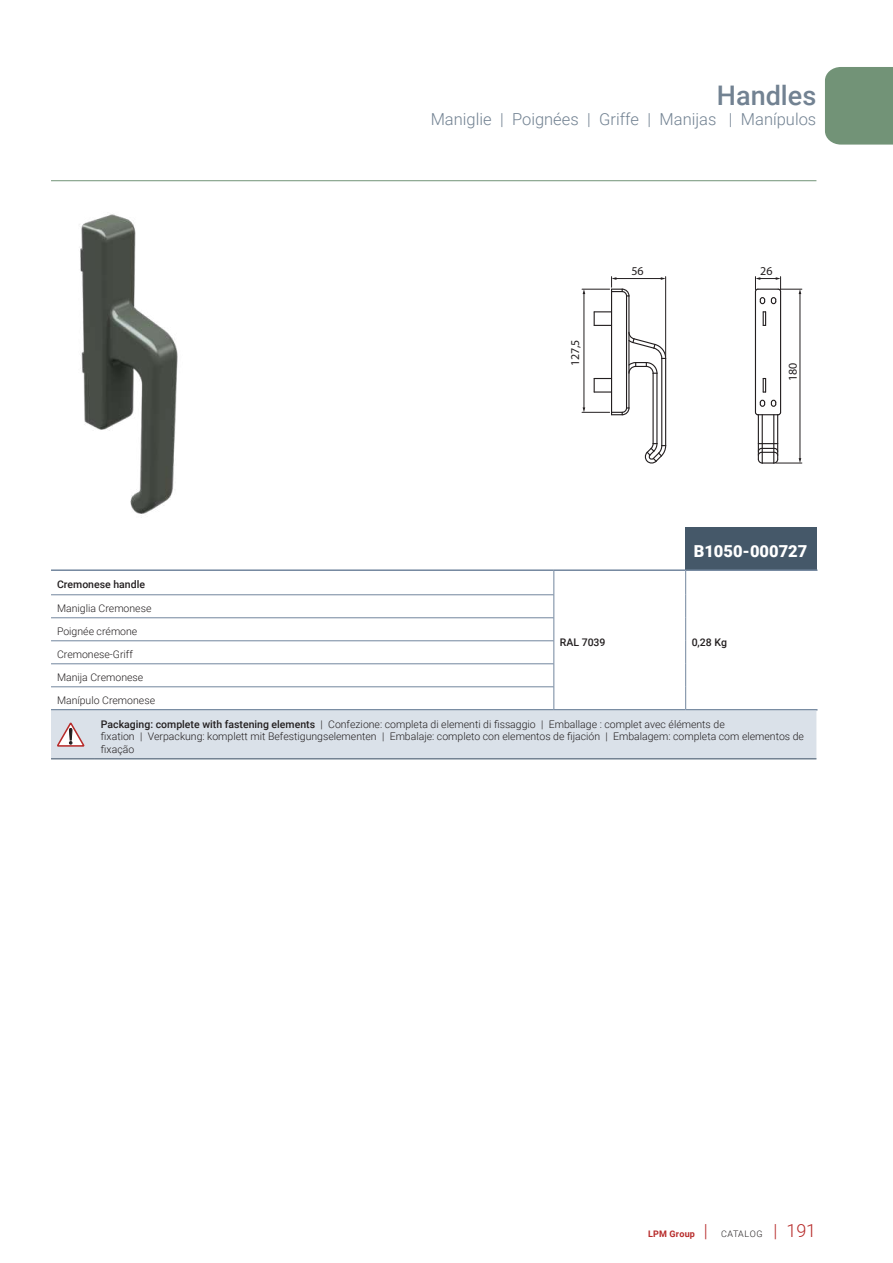
<style>
.page{position:relative;width:893px;height:1263px;background:#fff}
.page>*{position:absolute;margin:0;border:0;box-sizing:border-box;transform-origin:0 0}
.t1{font:500 27px "Roboto";color:#728292}
.t2{font:300 16.5px "Roboto";color:#728292}
.t3{font:900 16.5px "Roboto";color:#fff}
.t4{font:12px "Myriad Pro";color:#231f20}
.t5{font:300 10.5px/23px "Roboto";color:#231f20}
.t6{font:500 10.5px "Roboto";color:#231f20}
.t7{font:700 9px "Roboto";letter-spacing:.025em;color:#b72b2a}
.s1{font-weight:500}
.s2{font-weight:300;font-size:18px}
.s3{font-weight:300;color:#231f20}
</style>
<div class="page">
<div style="left:825px;top:67px;width:68px;height:78px;background:#729377"></div>
<hr style="left:51px;top:180px;width:765px;height:1px;background:#729377">
<img style="left:80px;top:214px;width:98px;height:300px">
<hr style="left:800px;top:293px;width:1px;height:166px;background:#231f20">
<hr style="left:584px;top:293px;width:1px;height:115px;background:#231f20">
<hr style="left:665px;top:277px;width:1px;height:79px;background:#231f20">
<hr style="left:616px;top:278px;width:46px;height:1px;background:#231f20">
<svg style="left:661px;top:277px;width:5px;height:3px"></svg>
<svg style="left:763px;top:378px;width:3px;height:15px"></svg>
<svg style="left:763px;top:311px;width:3px;height:15px"></svg>
<svg style="left:754px;top:277px;width:48px;height:28px"></svg>
<hr style="left:755px;top:292px;width:1px;height:120px;background:#231f20">
<hr style="left:780px;top:292px;width:1px;height:120px;background:#231f20">
<svg style="left:754px;top:399px;width:48px;height:65px"></svg>
<hr style="left:626px;top:296px;width:1px;height:112px;background:#231f20">
<hr style="left:628px;top:296px;width:1px;height:112px;background:#231f20">
<hr style="left:611px;top:292px;width:1px;height:120px;background:#231f20">
<svg style="left:582px;top:277px;width:48px;height:20px"></svg>
<svg style="left:582px;top:407px;width:48px;height:9px"></svg>
<hr style="left:665px;top:358px;width:1px;height:88px;background:#231f20">
<hr style="left:661px;top:358px;width:1px;height:88px;background:#231f20">
<hr style="left:656px;top:373px;width:1px;height:71px;background:#231f20">
<hr style="left:652px;top:373px;width:2px;height:71px;background:#231f20">
<svg style="left:645px;top:442px;width:22px;height:22px"></svg>
<svg style="left:627px;top:331px;width:40px;height:43px"></svg>
<svg style="left:594px;top:378px;width:17px;height:15px"></svg>
<svg style="left:594px;top:311px;width:17px;height:15px"></svg>
<div style="left:685px;top:527px;width:131px;height:42px;background:#455869"></div>
<hr style="left:51px;top:569px;width:503px;height:2px;background:#72869e">
<hr style="left:554px;top:569px;width:132px;height:2px;background:#72869e">
<hr style="left:686px;top:569px;width:131px;height:2px;background:#72869e">
<hr style="left:686px;top:709px;width:131px;height:1px;background:#72869e">
<svg style="left:51px;top:571px;width:765px;height:188px"></svg>
<h1 class="t1" style="left:717px;top:80px;width:101px">Handles</h1>
<h2 class="t2" style="left:431px;top:107px;width:387px">Maniglie | Poignées | Griffe | Manijas | Manípulos</h2>
<p class="t6" style="left:57px;top:577px;width:90px">Cremonese handle</p>
<p class="t4" style="left:571px;top:366px;width:29px;rotate:-90deg">127,5</p>
<p class="t4" style="left:631px;top:266px;width:14px">56</p>
<p class="t4" style="left:760px;top:266px;width:14px">26</p>
<p class="t4" style="left:788px;top:381px;width:20px;rotate:-90deg">180</p>
<h2 class="t3" style="left:694px;top:541px;width:115px">B1050-000727</h2>
<p class="t5" style="left:57px;top:596px;width:100px">Maniglia Cremonese<br>Poignée crémone<br>Cremonese-Griff<br>Manija Cremonese<br>Manípulo Cremonese</p>
<p class="t5" style="left:101px;top:717px;width:705px;line-height:12.6px"><span class="s1">Packaging: complete with fastening elements</span> | Confezione: completa di elementi di 昀椀ssaggio | Emballage : complet avec éléments de<br>昀椀xation | Verpackung: komplett mit Befestigungselementen | Embalaje: completo con elementos de 昀椀jación | Embalagem: completa com elementos de昀椀xação</p>
<p class="t6" style="left:560px;top:634px;width:47px">RAL 7039</p>
<p class="t6" style="left:692px;top:634px;width:37px">0,28 Kg</p>
<p class="t7" style="left:648px;top:1231px;width:170px">LPM Group <span class="s2">|</span> <span class="s3">CATALOG</span> <span class="s2">| 191</span></p>
</div>
